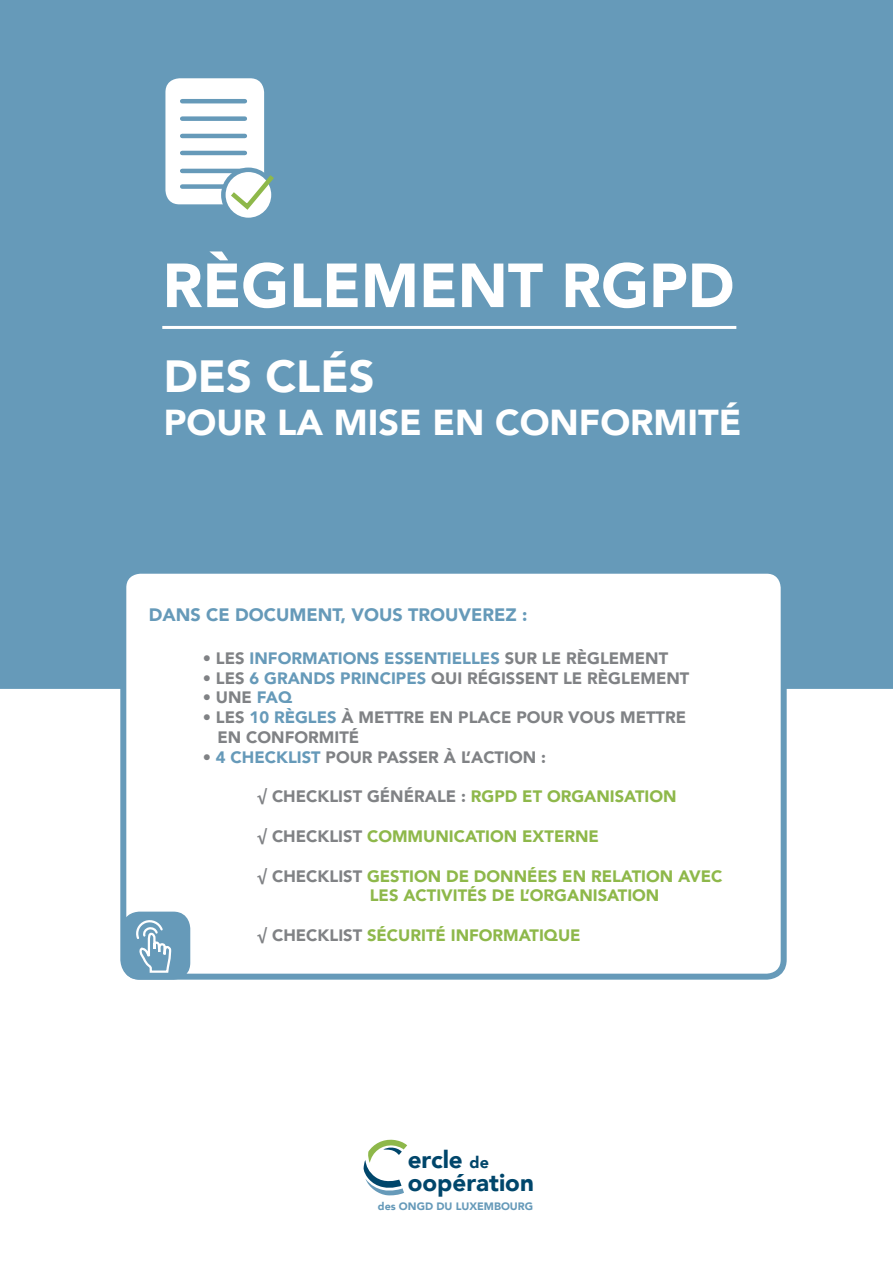
<style>
.page{position:relative;width:893px;height:1263px;background:#fff}
.page>*{position:absolute;margin:0;border:0;box-sizing:border-box;transform-origin:0 0}
.t1{font:900 61.5px "Avenir";color:#fff}
.t2{font:900 45px "Avenir";color:#fff}
.t3{font:900 36px "Avenir";color:#fff}
.t4{font:900 24.15px/22.2px "Avenir";color:#00466b}
.t5{font:900 18px "Avenir";color:#669ab9}
.t6{font:900 16.5px/19.8px "Avenir";color:#808285}
.t7{font:900 16.5px/19.8px "Avenir";color:#8eb84a}
.t8{font:900 16.5px "Avenir";color:#669ab9}
.t9{font:900 10.8px "Avenir";color:#669ab9}
.s1{color:#808285}
.s2{color:#669ab9}
.s3{color:#8eb84a}
.s4{font-size:16.05px}
</style>
<div class="page">
<div style="left:0;top:0;width:893px;height:689px;background:#669ab9"></div>
<div style="left:123px;top:571px;width:661px;height:406px;background:#fff;border-radius:17px"></div>
<div style="left:120px;top:568px;width:667px;height:412px;border:6px solid #669ab9;border-radius:17px"></div>
<svg style="left:364px;top:1139px;width:43px;height:57px"></svg>
<div style="left:122px;top:912px;width:68px;height:68px;background:#669ab9;border-radius:17px"></div>
<svg style="left:136px;top:920px;width:36px;height:53px"></svg>
<div style="left:162px;top:75px;width:105px;height:132px;background:#fff;border-radius:17px"></div>
<div style="left:159px;top:72px;width:111px;height:138px;border:6px solid #669ab9;border-radius:17px"></div>
<hr style="left:182px;top:99px;width:63px;height:4px;background:#669ab9">
<div style="left:182px;top:116px;width:63px;height:5px;background:#669ab9"></div>
<hr style="left:182px;top:134px;width:63px;height:4px;background:#669ab9">
<hr style="left:182px;top:151px;width:63px;height:4px;background:#669ab9">
<hr style="left:182px;top:169px;width:63px;height:4px;background:#669ab9">
<div style="left:182px;top:184px;width:63px;height:5px;background:#669ab9"></div>
<svg style="left:223px;top:170px;width:50px;height:50px"></svg>
<div style="left:221px;top:168px;width:55px;height:54px;border:4px solid #669ab9;border-radius:50%"></div>
<svg style="left:226px;top:170px;width:53px;height:43px"></svg>
<hr style="left:162px;top:326px;width:574px;height:3px;background:#fff">
<h1 class="t1" style="left:163px;top:233px;width:204px">RÈGLEMENT</h1>
<h1 class="t1" style="left:561px;top:233px;width:42px">RGP</h1>
<h1 class="t1" style="left:688px;top:233px;width:48px">D</h1>
<h2 class="t2" style="left:164px;top:337px;width:212px">DES CLÉS</h2>
<h3 class="t3" style="left:164px;top:391px;width:192px">POUR LA MISE</h3>
<h3 class="t3" style="left:432px;top:391px;width:311px">EN CONFORMITÉ</h3>
<p class="t5" style="left:149px;top:599px;width:380px">DANS CE DOCUMENT, VOUS TROUVEREZ :</p>
<p class="t8" style="left:203px;top:644px;width:467px"><span class="s1">• LES</span> INFORMATIONS ESSENTIELLES <span class="s1">SUR LE RÈGLEMENT</span></p>
<p class="t6" style="left:203px;top:667px;width:488px">• LES <span class="s2">6 GRANDS PRINCIPES</span> QUI RÉGISSENT LE RÈGLEMENT</p>
<p class="t6" style="left:203px;top:687px;width:26px">• UNE</p>
<p class="t8" style="left:257px;top:683px;width:13px">FAQ</p>
<p class="t6" style="left:217px;top:707px;width:470px;text-indent:-15px">• LES <span class="s2">10 RÈGLES</span> À METTRE EN PLACE POUR VOUS METTRE<br>EN CONFORMITÉ</p>
<p class="t6" style="left:203px;top:747px;width:345px">• <span class="s2">4 CHECKLIST</span> POUR PASSER À L’ACTION :</p>
<p class="t6" style="left:257px;top:786px;width:226px">√ CHECKLIST GÉNÉRALE : <span class="s3">RGP</span></p>
<p class="t7" style="left:505px;top:786px;width:173px">D ET ORGANISATION</p>
<p class="t7" style="left:257px;top:826px;width:344px"><span class="s1">√ CHECKLIST</span> COMMUNICATION EXTERNE</p>
<p class="t7" style="left:370px;top:865px;width:354px;text-indent:-113px"><span class="s1">√ CHECKLIST</span> GESTION DE DONNÉES EN RELATION AVEC<br>LES ACTIVITÉS DE L’ORGANISATION</p>
<p class="t7" style="left:257px;top:925px;width:325px"><span class="s1">√ CHECKLIST</span> SÉCURITÉ INFORMATIQUE</p>
<h3 class="t4" style="left:408px;top:1148px;width:128px">ERCLE <span class="s4">DE<br></span>OOPÉRATION</h3>
<p class="t9" style="left:378px;top:1197px;width:157px">DES ONGD DU LUXEMBOURG</p>
</div>
